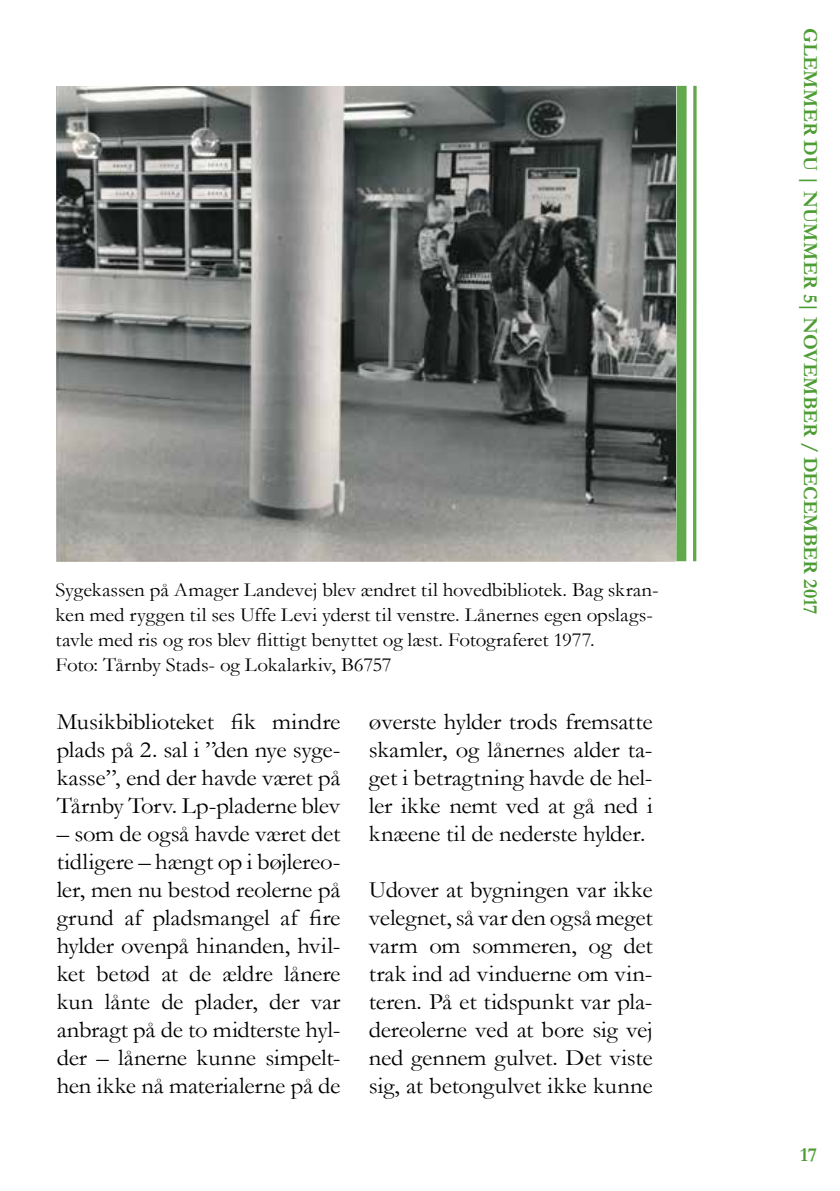
<style>
.page{position:relative;width:840px;height:1191px;background:#fff}
.page>*{position:absolute;margin:0;border:0;box-sizing:border-box;transform-origin:0 0}
.t1{font:23.6px/28px "Garamond";letter-spacing:-.01em;color:#000;text-align:justify;scale:1.05 1}
.t2{font:20px/25px "Garamond";color:#000;scale:1.05 1}
.t3{font:700 20px "Garamond";color:#4d9d34}
</style>
<div class="page">
<img style="left:57px;top:86px;width:618px;height:475px">
<svg style="left:693px;top:86px;width:3px;height:475px"></svg>
<div style="left:676px;top:86px;width:10px;height:475px;background:#62a84c"></div>
<p class="t2" style="left:56px;top:576px;width:575px">Sygekassen på Amager Landevej blev ændret til hovedbibliotek. Bag skran&shy;ken med ryggen til ses Uffe Levi yderst til venstre. Lånernes egen opslags&shy;tavle med ris og ros blev flittigt benyttet og læst. Fotograferet 1977.<br>Foto: Tårnby Stads- og Lokalarkiv, B6757</p>
<p class="t1" style="left:57px;top:707px;width:271px">Musikbiblioteket fik mindre plads på 2. sal i ”den nye syge&shy;kasse”, end der havde været på Tårnby Torv. Lp-pladerne blev</p>
<p class="t1" style="left:57px;top:819px;width:271px">– som de også havde været det tidligere – hængt op i bøjlereo&shy;ler, men nu bestod reolerne på grund af pladsmangel af fire hylder ovenpå hinanden, hvil&shy;ket betød at de ældre lånere kun lånte de plader, der var anbragt på de to midterste hyl&shy;der – lånerne kunne simpelt&shy;hen ikke nå materialerne på de</p>
<p class="t1" style="left:369px;top:707px;width:271px">øverste hylder trods fremsatte skamler, og lånernes alder ta&shy;get i betragtning havde de hel&shy;ler ikke nemt ved at gå ned i knæene til de nederste hylder.</p>
<p class="t1" style="left:369px;top:875px;width:272px">Udover at bygningen var ikke velegnet, så var den også meget varm om sommeren, og det trak ind ad vinduerne om vin&shy;teren. På et tidspunkt var pla&shy;dereolerne ved at bore sig vej ned gennem gulvet. Det viste sig, at betongulvet ikke kunne</p>
<p class="t3" style="left:823px;top:28px;width:588px;rotate:90deg">GLEMMER DU | NUMMER 5| NOVEMBER / DECEMBER 2017</p>
<p class="t3" style="left:799px;top:1140px;width:18px">17</p>
</div>
